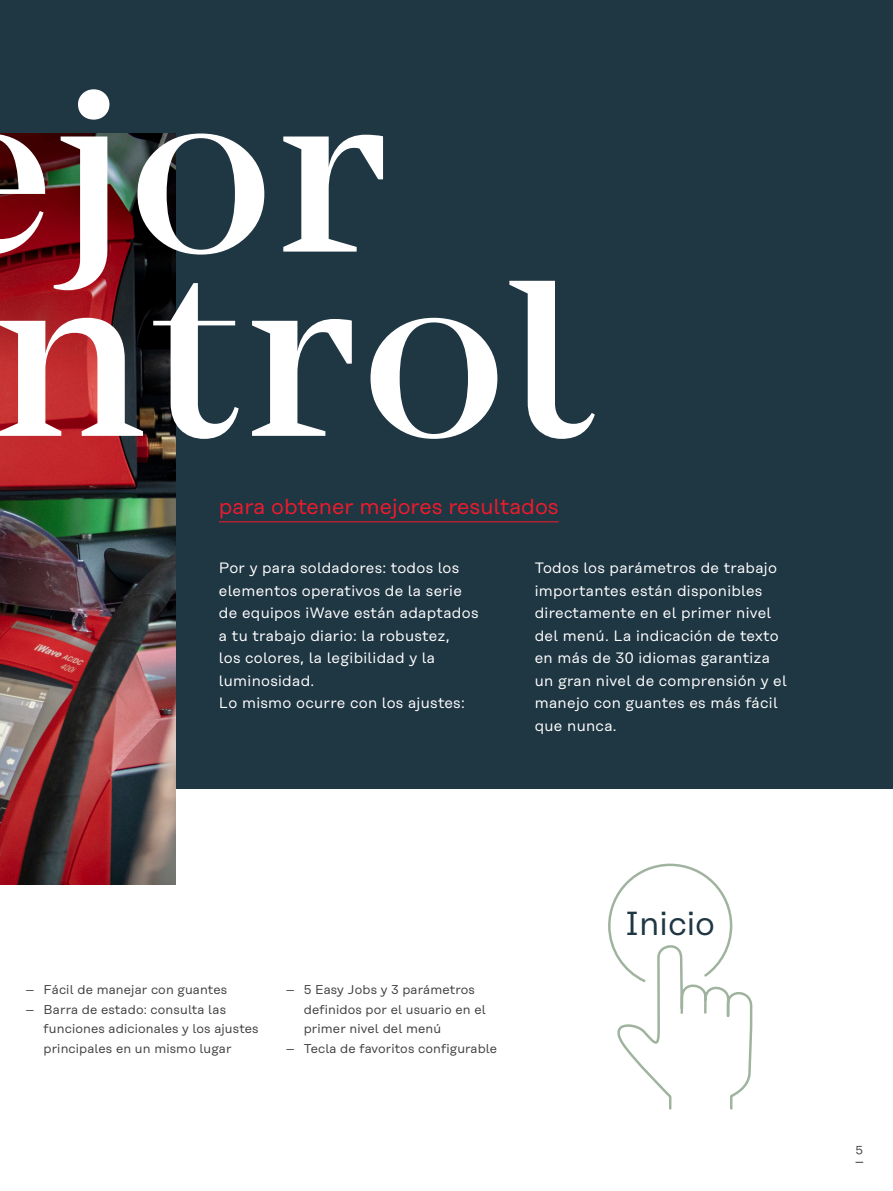
<style>
.page{position:relative;width:893px;height:1191px;background:#fff}
.page>*{position:absolute;margin:0;border:0;box-sizing:border-box;transform-origin:0 0}
.t1{font:500 231.45px/184.2px "Mirador";letter-spacing:.02em;color:#fff}
.t2{font:33.3px "Rational Text";color:#1f3643}
.t3{font:21.6px "Rational Text";color:#ee1b2d}
.t4{font:15px/22.5px "Rational Text";letter-spacing:.02em;color:#fff}
.t5{font:12.75px/19.5px "Rational Text";letter-spacing:.01em;color:#3e3e3f}
.t6{font:12px "Rational Text";color:#3e3e3f}
</style>
<div class="page">
<div style="left:0;top:0;width:893px;height:788px;background:#1f3643"></div>
<img style="left:0;top:134px;width:175px;height:750px">
<svg style="left:608px;top:863px;width:145px;height:247px"></svg>
<hr style="left:219px;top:521px;width:340px;height:1px;background:#ee1b2d">
<h1 class="t1" style="left:-7px;top:84px;width:599px">jor ntrol</h1>
<h3 class="t3" style="left:219px;top:494px;width:341px">para obtener mejores resultados</h3>
<p class="t4" style="left:219px;top:557px;width:261px">Por y para soldadores: todos los elementos operativos de la serie de equipos iWave están adaptados a tu trabajo diario: la robustez,<br>los colores, la legibilidad y la luminosidad.<br>Lo mismo ocurre con los ajustes:</p>
<p class="t4" style="left:535px;top:557px;width:254px">Todos los parámetros de trabajo importantes están disponibles directamente en el primer nivel del menú. La indicación de texto en más de 30 idiomas garantiza un gran nivel de comprensión y el manejo con guantes es más fácil que nunca.</p>
<p class="t5" style="left:26px;top:980px;width:203px">– Fácil de manejar con guantes</p>
<p class="t5" style="left:44px;top:999px;width:216px;text-indent:-18px">– Barra de estado: consulta las funciones adicionales y los ajustes principales en un mismo lugar</p>
<p class="t5" style="left:304px;top:980px;width:184px;text-indent:-18px">– 5 Easy Jobs y 3 parámetros definidos por el usuario en el primer nivel del menú</p>
<p class="t5" style="left:286px;top:1038px;width:213px">– Tecla de favoritos configurable</p>
<h2 class="t2" style="left:625px;top:904px;width:91px">Inicio</h2>
<p class="t6" style="left:855px;top:1142px;width:9px">5</p>
</div>
